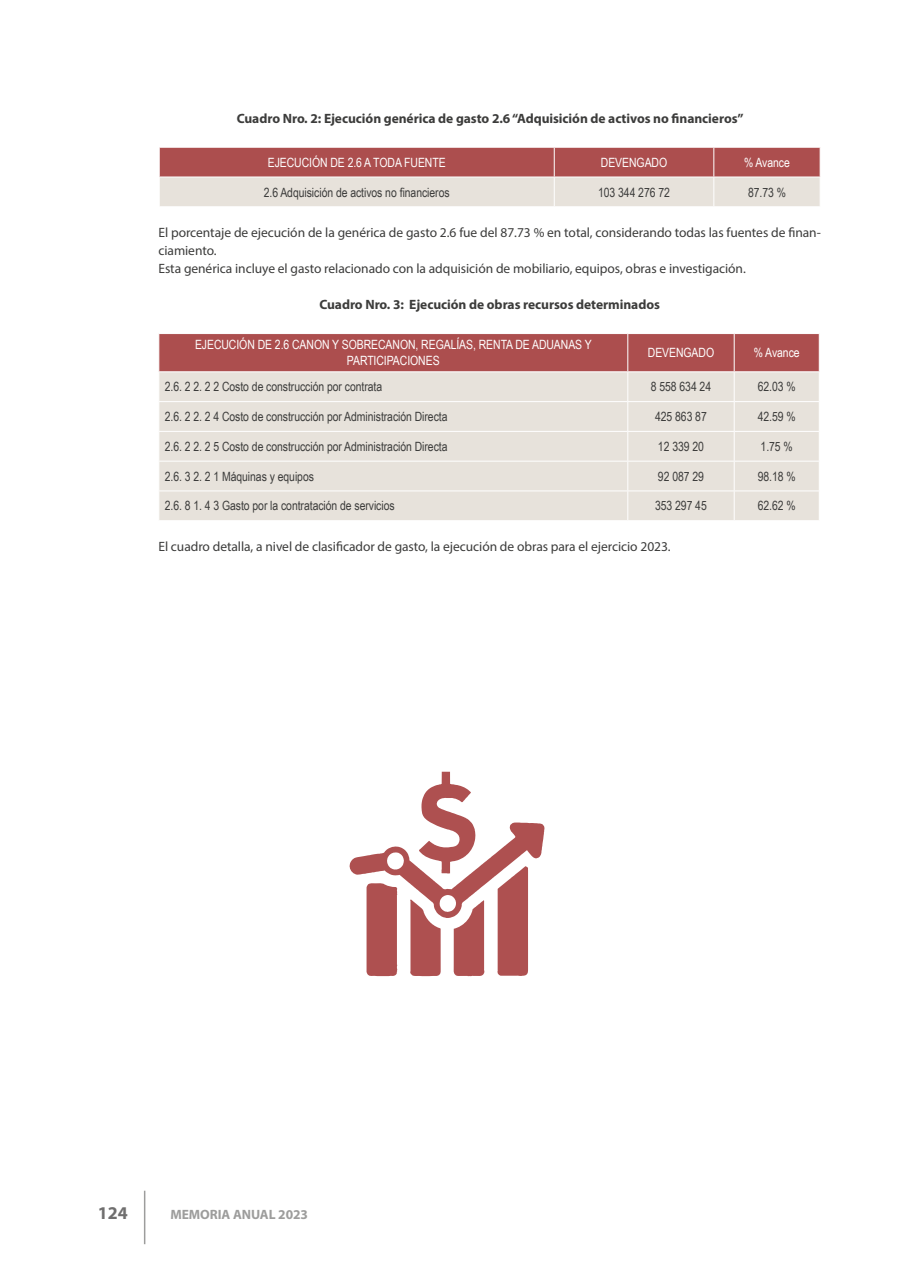
<style>
.page{position:relative;width:906px;height:1276px;background:#fff}
.page>*{position:absolute;margin:0;border:0;box-sizing:border-box;transform-origin:0 0}
.t1{font:700 18px "Myriad Pro";color:#706f6f}
.t2{font:13.5px/18px "Myriad Pro";letter-spacing:-.005em;color:#3c3c3b}
.t3{font:700 13.5px "Myriad Pro";letter-spacing:-.005em;color:#3c3c3b}
.t4{font:700 13.5px "Myriad Pro";letter-spacing:-.005em;color:#9d9d9c}
.t5{font:12.75px "Arial Narrow";letter-spacing:-.005em;color:#3c3c3b}
.t6{font:12.75px/15.8px "Arial Narrow";letter-spacing:-.005em;color:#fff;text-align:center}
</style>
<div class="page">
<hr style="left:144px;top:1190px;width:1px;height:54px;background:#9d9d9c">
<svg style="left:159px;top:147px;width:661px;height:59px;background:#cb9b97"></svg>
<svg style="left:158px;top:333px;width:662px;height:187px;background:#dcc5c0"></svg>
<svg style="left:349px;top:771px;width:195px;height:205px"></svg>
<p class="t3" style="left:237px;top:109px;width:508px">Cuadro Nro. 2: Ejecución genérica de gasto 2.6 “Adquisición de activos no financieros”</p>
<p class="t6" style="left:268px;top:154px;width:179px">EJECUCIÓN DE 2.6 A TODA FUENTE</p>
<p class="t6" style="left:601px;top:154px;width:68px">DEVENGADO</p>
<p class="t6" style="left:744px;top:154px;width:47px">% Avance</p>
<p class="t5" style="left:264px;top:183px;width:187px">2.6 Adquisición de activos no financieros</p>
<p class="t5" style="left:598px;top:183px;width:73px">103 344 276 72</p>
<p class="t5" style="left:748px;top:183px;width:39px">87.73 %</p>
<p class="t2" style="left:158px;top:223px;width:664px">El porcentaje de ejecución de la genérica de gasto 2.6 fue del 87.73 % en total, considerando todas las fuentes de finan&shy;ciamiento.<br>Esta genérica incluye el gasto relacionado con la adquisición de mobiliario, equipos, obras e investigación.</p>
<p class="t3" style="left:319px;top:296px;width:342px">Cuadro Nro. 3: Ejecución de obras recursos determinados</p>
<p class="t6" style="left:195px;top:337px;width:398px">EJECUCIÓN DE 2.6 CANON Y SOBRECANON, REGALÍAS, RENTA DE ADUANAS Y<br>PARTICIPACIONES</p>
<p class="t6" style="left:648px;top:344px;width:68px">DEVENGADO</p>
<p class="t6" style="left:754px;top:344px;width:47px">% Avance</p>
<p class="t5" style="left:165px;top:377px;width:219px">2.6. 2 2. 2 2 Costo de construcción por contrata</p>
<p class="t5" style="left:651px;top:377px;width:62px">8 558 634 24</p>
<p class="t5" style="left:757px;top:377px;width:39px">62.03 %</p>
<p class="t5" style="left:165px;top:407px;width:284px">2.6. 2 2. 2 4 Costo de construcción por Administración Directa</p>
<p class="t5" style="left:655px;top:407px;width:53px">425 863 87</p>
<p class="t5" style="left:757px;top:407px;width:39px">42.59 %</p>
<p class="t5" style="left:165px;top:437px;width:284px">2.6. 2 2. 2 5 Costo de construcción por Administración Directa</p>
<p class="t5" style="left:658px;top:437px;width:48px">12 339 20</p>
<p class="t5" style="left:760px;top:437px;width:34px">1.75 %</p>
<p class="t5" style="left:165px;top:467px;width:151px">2.6. 3 2. 2 1 Máquinas y equipos</p>
<p class="t5" style="left:658px;top:467px;width:48px">92 087 29</p>
<p class="t5" style="left:757px;top:467px;width:39px">98.18 %</p>
<p class="t5" style="left:165px;top:496px;width:231px">2.6. 8 1. 4 3 Gasto por la contratación de servicios</p>
<p class="t5" style="left:655px;top:496px;width:53px">353 297 45</p>
<p class="t5" style="left:757px;top:496px;width:39px">62.62 %</p>
<p class="t2" style="left:158px;top:537px;width:514px">El cuadro detalla, a nivel de clasificador de gasto, la ejecución de obras para el ejercicio 2023.</p>
<h1 class="t1" style="left:98px;top:1201px;width:31px">124</h1>
<p class="t4" style="left:170px;top:1206px;width:139px">MEMORIA ANUAL 2023</p>
</div>
